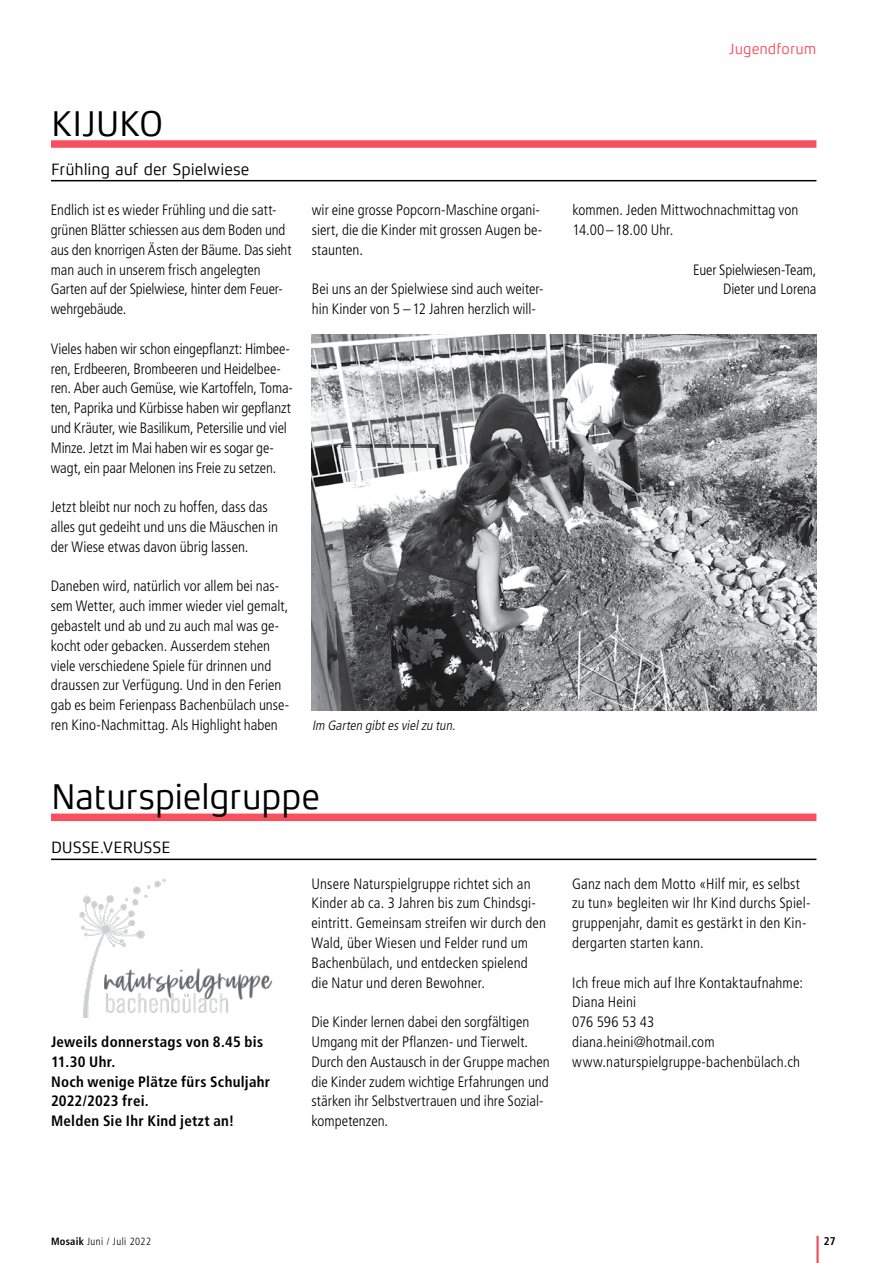
<style>
.page{position:relative;width:893px;height:1263px;background:#fff}
.page>*{position:absolute;margin:0;border:0;box-sizing:border-box;transform-origin:0 0}
.t1{font:36px "Xenois Sans Pro";letter-spacing:-.015em;color:#000}
.t2{font:16.5px "Xenois Sans Pro";letter-spacing:-.005em;color:#000}
.t3{font:300 condensed 15px/19.8px "Frutiger LT Std";color:#000}
.t4{font:700 condensed 15px/19.8px "Frutiger LT Std";letter-spacing:.02em;color:#000}
.t5{font:15px "Xenois Sans Pro";color:#f7505e}
.t6{font:italic 300 condensed 13.5px "Frutiger LT Std";color:#000}
.t7{font:700 condensed 11.25px "Frutiger LT Std";color:#000}
.t8{font:300 condensed 10.5px "Frutiger LT Std";letter-spacing:.04em;color:#000}
.s1{font-weight:700}
</style>
<div class="page">
<hr style="left:816px;top:1236px;width:3px;height:27px;background:#f7505e">
<div style="left:51px;top:140px;width:765px;height:8px;background:#f7505e"></div>
<hr style="left:51px;top:180px;width:765px;height:1px;background:#000">
<img style="left:312px;top:334px;width:504px;height:376px">
<div style="left:51px;top:813px;width:765px;height:8px;background:#f7505e"></div>
<hr style="left:51px;top:858px;width:765px;height:2px;background:#000">
<img style="left:79px;top:879px;width:194px;height:138px">
<h1 class="t1" style="left:51px;top:103px;width:114px">KIJUKO</h1>
<p class="t2" style="left:51px;top:160px;width:200px">Frühling auf der Spielwiese</p>
<p class="t3" style="left:51px;top:200px;width:242px">Endlich ist es wieder Frühling und die satt&shy;grünen Blätter schiessen aus dem Boden und aus den knorrigen Ästen der Bäume. Das sieht man auch in unserem frisch angelegten Garten auf der Spielwiese, hinter dem Feuer&shy;wehrgebäude.</p>
<p class="t3" style="left:51px;top:339px;width:244px">Vieles haben wir schon eingepflanzt: Himbee&shy;ren, Erdbeeren, Brombeeren und Heidelbee&shy;ren. Aber auch Gemüse, wie Kartoffeln, Toma&shy;ten, Paprika und Kürbisse haben wir gepflanzt und Kräuter, wie Basilikum, Petersilie und viel Minze. Jetzt im Mai haben wir es sogar ge&shy;wagt, ein paar Melonen ins Freie zu setzen.</p>
<p class="t3" style="left:51px;top:497px;width:229px">Jetzt bleibt nur noch zu hoffen, dass das alles gut gedeiht und uns die Mäuschen in der Wiese etwas davon übrig lassen.</p>
<p class="t3" style="left:51px;top:577px;width:240px">Daneben wird, natürlich vor allem bei nas&shy;sem Wetter, auch immer wieder viel gemalt, gebastelt und ab und zu auch mal was ge&shy;kocht oder gebacken. Ausserdem stehen viele verschiedene Spiele für drinnen und draussen zur Verfügung. Und in den Ferien gab es beim Ferienpass Bachenbülach unse&shy;ren Kino-Nachmittag. Als Highlight haben</p>
<p class="t3" style="left:312px;top:200px;width:232px">wir eine grosse Popcorn-Maschine organi&shy;siert, die die Kinder mit grossen Augen be&shy;staunten.</p>
<p class="t3" style="left:312px;top:280px;width:233px">Bei uns an der Spielwiese sind auch weiter&shy;hin Kinder von 5 – 12 Jahren herzlich will-</p>
<p class="t6" style="left:312px;top:718px;width:148px">Im Garten gibtesvielzu tun.</p>
<h1 class="t1" style="left:51px;top:777px;width:271px">Naturspielgruppe</h1>
<p class="t2" style="left:51px;top:838px;width:121px">DUSSE.VERUSSE</p>
<p class="t4" style="left:51px;top:1032px;width:221px">Jeweils donnerstags von 8.45 bis<br>11.30 Uhr.<br>Noch wenige Plätze fürs Schuljahr<br>2022/2023 frei.<br>Melden Sie Ihr Kind jetzt an!</p>
<p class="t3" style="left:311px;top:874px;width:236px">Unsere Naturspielgruppe richtet sich an Kinder ab ca. 3 Jahren bis zum Chindsgi&shy;eintritt. Gemeinsam streifen wir durch den Wald, über Wiesen und Felder rund um Bachenbülach, und entdecken spielend die Natur und deren Bewohner.</p>
<p class="t3" style="left:311px;top:1012px;width:240px">Die Kinder lernen dabei den sorgfältigen Umgang mit der Pflanzen- und Tierwelt.<br>Durch den Austausch in der Gruppe machen die Kinder zudem wichtige Erfahrungen und stärken ihr Selbstvertrauen und ihre Sozial&shy;kompetenzen.</p>
<p class="t5" style="left:729px;top:40px;width:89px">Jugendforum</p>
<p class="t3" style="left:572px;top:200px;width:227px">kommen. Jeden Mittwochnachmittag von<br>14.00 –18.00 Uhr.</p>
<p class="t3" style="left:693px;top:260px;width:125px;text-align:right">Euer Spielwiesen-Team,<br>Dieter und Lorena</p>
<p class="t3" style="left:572px;top:874px;width:240px">Ganz nach dem Motto «Hilf mir, es selbst zu tun» begleiten wir Ihr Kind durchs Spiel&shy;gruppenjahr, damit es gestärkt in den Kin&shy;dergarten starten kann.</p>
<p class="t3" style="left:572px;top:973px;width:232px">Ich freue mich auf Ihre Kontaktaufnahme:<br>Diana Heini<br>076 596 53 43<br>diana.heini@hotmail.com www.naturspielgruppe-bachenbülach.ch</p>
<p class="t8" style="left:51px;top:1235px;width:102px"><span class="s1">Mosaik</span> Juni / Juli 2022</p>
<p class="t7" style="left:824px;top:1234px;width:13px">27</p>
</div>
